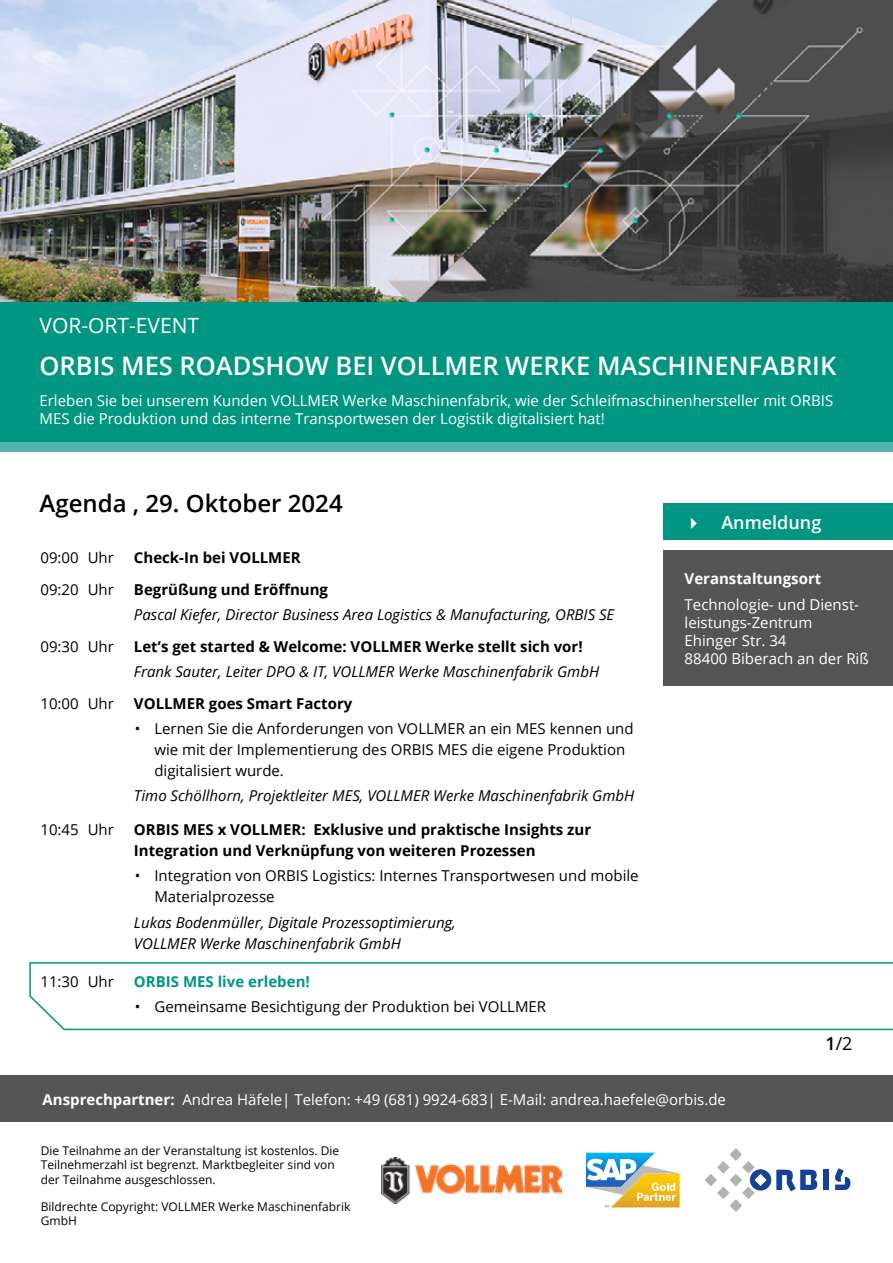
<style>
.page{position:relative;width:893px;height:1263px;background:#fff}
.page>*{position:absolute;margin:0;border:0;box-sizing:border-box;transform-origin:0 0}
.t1{font:600 25.5px "Open Sans";color:#fff}
.t2{font:600 24px "Open Sans";color:#000}
.t3{font:21px "Open Sans";color:#fff}
.t4{font:600 18px "Open Sans";color:#fff}
.t5{font:18px "Open Sans";color:#000}
.t6{font:15px/18px "Open Sans";color:#fff}
.t7{font:15px/21px "Open Sans";color:#000}
.t8{font:italic 15px/21px "Open Sans";color:#000}
.t9{font:700 15px/21px "Open Sans";color:#000}
.t10{font:700 15px "Open Sans";color:#009681}
.t11{font:700 15px "Open Sans";color:#fff}
.t12{font:12px/14.4px "Open Sans";color:#000}
.s1{font-weight:600}
.s2{font-weight:700}
</style>
<div class="page">
<div style="left:0;top:298px;width:893px;height:145px;background:#009681"></div>
<div style="left:0;top:442px;width:893px;height:10px;background:#56b3a7"></div>
<div style="left:663px;top:503px;width:230px;height:37px;background:#009681"></div>
<div style="left:0;top:1076px;width:893px;height:46px;background:#555"></div>
<div style="left:823px;top:1170px;width:6px;height:20px;background:#164194"></div>
<svg style="left:704px;top:1148px;width:113px;height:64px"></svg>
<svg style="left:835px;top:1168px;width:15px;height:22px"></svg>
<div style="left:663px;top:551px;width:230px;height:135px;background:#555"></div>
<img style="left:0;top:0;width:893px;height:302px">
<svg style="left:586px;top:1153px;width:93px;height:54px"></svg>
<img style="left:382px;top:1157px;width:180px;height:46px">
<svg style="left:29px;top:962px;width:864px;height:69px"></svg>
<h3 class="t3" style="left:40px;top:311px;width:161px">VOR-ORT-EVENT</h3>
<h1 class="t1" style="left:40px;top:348px;width:798px">ORBIS MES ROADSHOW BEI VOLLMER WERKE MASCHINENFABRIK</h1>
<p class="t6" style="left:40px;top:391px;width:795px">Erleben Sie bei unserem Kunden VOLLMER Werke Maschinenfabrik, wie der Schleifmaschinenhersteller mit ORBIS<br>MES die Produktion und das interne Transportwesen der Logistik digitalisiert hat!</p>
<h2 class="t2" style="left:40px;top:487px;width:305px">Agenda , 29. Oktober 2024</h2>
<p class="t7" style="left:40px;top:547px;width:75px">09:00 Uhr</p>
<p class="t9" style="left:134px;top:547px;width:168px">Check-In bei VOLLMER</p>
<p class="t7" style="left:40px;top:579px;width:75px">09:20 Uhr</p>
<p class="t9" style="left:134px;top:579px;width:196px">Begrüßung und Eröffnung</p>
<p class="t8" style="left:134px;top:604px;width:482px">Pascal Kiefer, Director Business Area Logistics &amp; Manufacturing, ORBIS SE</p>
<p class="t7" style="left:40px;top:635px;width:75px">09:30 Uhr</p>
<p class="t9" style="left:134px;top:635px;width:450px">Let’s get started &amp; Welcome: VOLLMER Werke stellt sich vor!</p>
<p class="t8" style="left:134px;top:661px;width:467px">Frank Sauter, Leiter DPO &amp; IT, VOLLMER Werke Maschinenfabrik GmbH</p>
<p class="t7" style="left:40px;top:692px;width:75px">10:00 Uhr</p>
<p class="t9" style="left:134px;top:692px;width:220px">VOLLMER goes Smart Factory</p>
<p class="t7" style="left:154px;top:718px;width:481px;text-indent:-20px">• Lernen Sie die Anforderungen von VOLLMER an ein MES kennen und wie mit der Implementierung des ORBIS MES die eigene Produktion digitalisiert wurde.</p>
<p class="t8" style="left:134px;top:785px;width:502px">Timo Schöllhorn, Projektleiter MES, VOLLMER Werke Maschinenfabrik GmbH</p>
<p class="t7" style="left:40px;top:819px;width:75px">10:45 Uhr</p>
<p class="t9" style="left:134px;top:819px;width:459px">ORBIS MES x VOLLMER: Exklusive und praktische Insights zur<br>Integration und Verknüpfung von weiteren Prozessen</p>
<p class="t7" style="left:154px;top:865px;width:486px;text-indent:-20px">• Integration von ORBIS Logistics: Internes Transportwesen und mobile<br>Materialprozesse</p>
<p class="t8" style="left:134px;top:911px;width:323px">Lukas Bodenmüller, Digitale Prozessoptimierung,<br>VOLLMER Werke Maschinenfabrik GmbH</p>
<p class="t7" style="left:40px;top:970px;width:75px">11:30 Uhr</p>
<p class="t10" style="left:134px;top:970px;width:177px">ORBIS MES live erleben!</p>
<p class="t7" style="left:135px;top:995px;width:413px">• Gemeinsame Besichtigung der Produktion bei VOLLMER</p>
<p class="t4" style="left:685px;top:510px;width:138px">✔ Anmeldung</p>
<p class="t11" style="left:685px;top:568px;width:138px">Veranstaltungsort</p>
<p class="t6" style="left:685px;top:595px;width:186px">Technologie- und Dienst&shy;leistungs-Zentrum<br>Ehinger Str. 34<br>88400 Biberach an der Riß</p>
<p class="t5" style="left:825px;top:1031px;width:29px"><span class="s1">1</span>/2</p>
<p class="t6" style="left:43px;top:1090px;width:685px"><span class="s2">Ansprechpartner:</span> Andrea Häfele| Telefon: +49 (681) 9924-683| E-Mail: andrea.haefele@orbis.de</p>
<p class="t12" style="left:41px;top:1143px;width:300px">Die Teilnahme an der Veranstaltung ist kostenlos. Die<br>Teilnehmerzahl ist begrenzt. Marktbegleiter sind von der Teilnahme ausgeschlossen.</p>
<p class="t12" style="left:41px;top:1199px;width:311px">Bildrechte Copyright: VOLLMER Werke Maschinenfabrik<br>GmbH</p>
</div>
